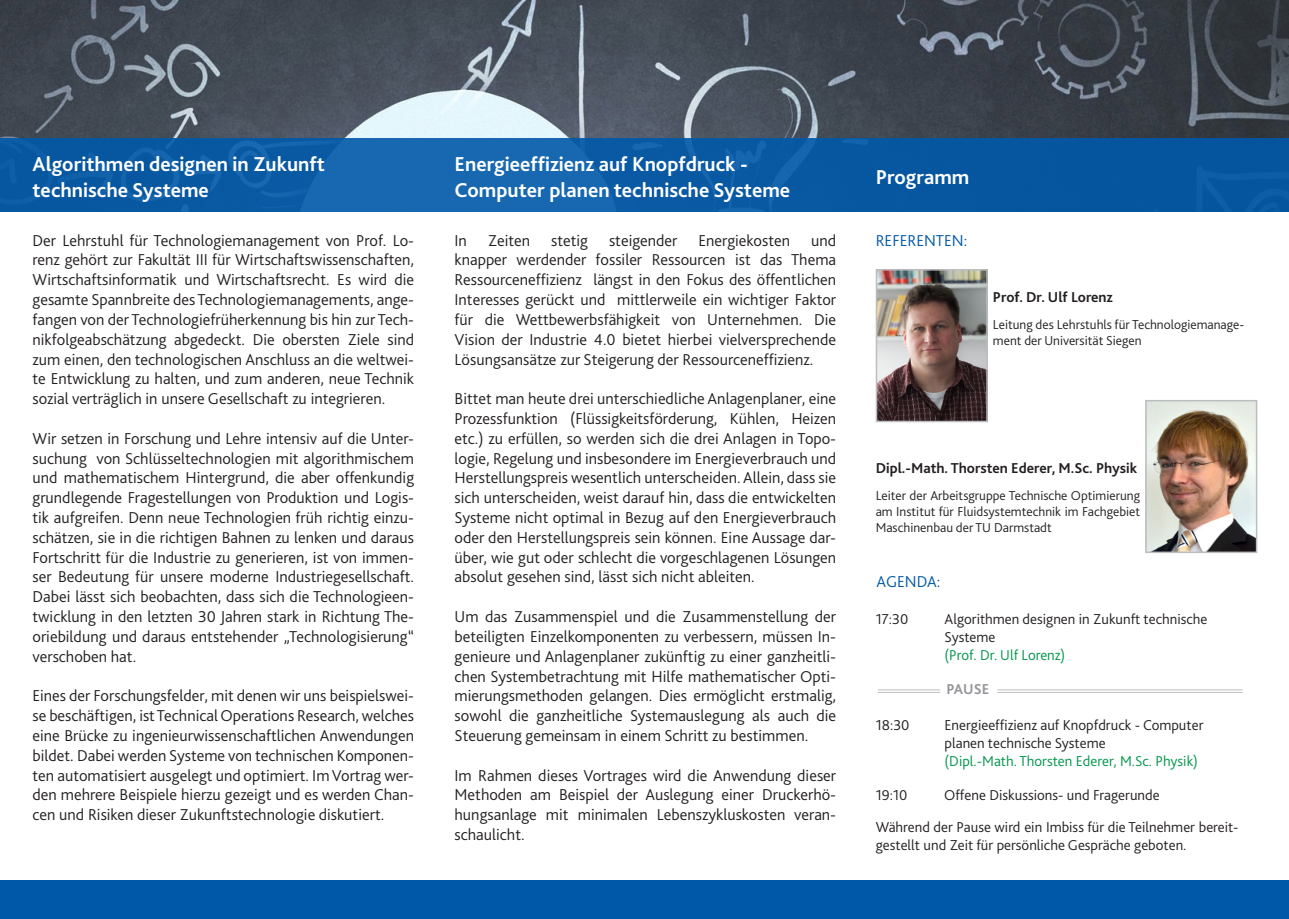
<style>
.page{position:relative;width:1289px;height:919px;background:#fff}
.page>*{position:absolute;margin:0;border:0;box-sizing:border-box;transform-origin:0 0}
.t1{font:700 21px "Bliss 2";color:#fff}
.t2{font:300 16.5px/19.8px "Bliss 2";color:#231f20;text-align:justify}
.t3{font:300 16.5px "Bliss 2";color:#0058a9}
.t4{font:300 15px/18px "Bliss 2";color:#231f20}
.t5{font:300 15px "Bliss 2";color:#00954a}
.t6{font:700 15px "Bliss 2";color:#231f20}
.t7{font:700 15px "Bliss 2";color:#939598}
.t8{font:300 13.5px/16.2px "Bliss 2";color:#231f20}
</style>
<div class="page">
<img style="left:0;top:0;width:1288px;height:138px">
<div style="left:0;top:138px;width:1288px;height:73px;background:linear-gradient(to right,#1061aa,#0656a0)"></div>
<div style="left:0;top:880px;width:1288px;height:38px;background:#0058a9"></div>
<img style="left:878px;top:272px;width:106px;height:147px">
<div style="left:875px;top:269px;width:112px;height:153px;border:2px solid #bcbdc0"></div>
<img style="left:1148px;top:403px;width:106px;height:147px">
<div style="left:1145px;top:400px;width:112px;height:153px;border:2px solid #bcbdc0"></div>
<hr style="left:878px;top:692px;width:62px;height:1px;background:#bcbdc0">
<hr style="left:878px;top:689px;width:62px;height:1px;background:#bcbdc0">
<hr style="left:997px;top:692px;width:245px;height:1px;background:#bcbdc0">
<hr style="left:997px;top:689px;width:245px;height:1px;background:#bcbdc0">
<p class="t1" style="left:33px;top:151px;width:294px">Algorithmen designen in Zukunft</p>
<p class="t1" style="left:33px;top:177px;width:178px">technische Systeme</p>
<p class="t2" style="left:33px;top:230px;width:383px">Der Lehrstuhl für Technologiemanagement von Prof. Lo&shy;renz gehört zur Fakultät III für Wirtschaftswissenschaften, Wirtschaftsinformatik und Wirtschaftsrecht. Es wird die gesamte Spannbreite des Technologiemanagements, ange&shy;fangen von der Technologiefrüherkennung bis hin zur Tech&shy;nikfolgeabschätzung abgedeckt. Die obersten Ziele sind zum einen, den technologischen Anschluss an die weltwei&shy;te Entwicklung zu halten, und zum anderen, neue Technik sozial verträglich in unsere Gesellschaft zu integrieren.</p>
<p class="t2" style="left:33px;top:428px;width:383px">Wir setzen in Forschung und Lehre intensiv auf die Unter&shy;suchung von Schlüsseltechnologien mit algorithmischem und mathematischem Hintergrund, die aber offenkundig grundlegende Fragestellungen von Produktion und Logis&shy;tik aufgreifen. Denn neue Technologien früh richtig einzu&shy;schätzen, sie in die richtigen Bahnen zu lenken und daraus Fortschritt für die Industrie zu generieren, ist von immen&shy;ser Bedeutung für unsere moderne Industriegesellschaft.<br>Dabei lässt sich beobachten, dass sich die Technologieen&shy;twicklung in den letzten 30 Jahren stark in Richtung The&shy;oriebildung und daraus entstehender „Technologisierung“ verschoben hat.</p>
<p class="t2" style="left:33px;top:685px;width:383px">Eines der Forschungsfelder, mit denen wir uns beispielswei&shy;se beschäftigen, ist Technical Operations Research, welches eine Brücke zu ingenieurwissenschaftlichen Anwendungen bildet. Dabei werden Systeme von technischen Komponen&shy;ten automatisiert ausgelegt und optimiert. Im Vortrag wer&shy;den mehrere Beispiele hierzu gezeigt und es werden Chan&shy;cen und Risiken dieser Zukunftstechnologie diskutiert.</p>
<p class="t1" style="left:454px;top:151px;width:295px">Energieeffizienz auf Knopfdruck -</p>
<p class="t1" style="left:454px;top:177px;width:337px">Computer planen technische Systeme</p>
<p class="t2" style="left:454px;top:230px;width:383px;text-indent:356px">und knapper werdender fossiler Ressourcen ist das Thema Ressourceneffizienz längst in den Fokus des öffentlichen Interesses gerückt und mittlerweile ein wichtiger Faktor für die Wettbewerbsfähigkeit von Unternehmen. Die Vision der Industrie 4.0 bietet hierbei vielversprechende Lösungsansätze zur Steigerung der Ressourceneffizienz.</p>
<p class="t2" style="left:454px;top:388px;width:383px">Bittet man heute drei unterschiedliche Anlagenplaner, eine Prozessfunktion (Flüssigkeitsförderung, Kühlen, Heizen etc.) zu erfüllen, so werden sich die drei Anlagen in Topo&shy;logie, Regelung und insbesondere im Energieverbrauch und Herstellungspreis wesentlich unterscheiden. Allein, dass sie sich unterscheiden, weist darauf hin, dass die entwickelten Systeme nicht optimal in Bezug auf den Energieverbrauch oder den Herstellungspreis sein können. Eine Aussage dar&shy;über, wie gut oder schlecht die vorgeschlagenen Lösungen absolut gesehen sind, lässt sich nicht ableiten.</p>
<p class="t2" style="left:454px;top:606px;width:383px">Um das Zusammenspiel und die Zusammenstellung der beteiligten Einzelkomponenten zu verbessern, müssen In&shy;genieure und Anlagenplaner zukünftig zu einer ganzheitli&shy;chen Systembetrachtung mit Hilfe mathematischer Opti&shy;mierungsmethoden gelangen. Dies ermöglicht erstmalig, sowohl die ganzheitliche Systemauslegung als auch die Steuerung gemeinsam in einem Schritt zu bestimmen.</p>
<p class="t2" style="left:454px;top:764px;width:383px">Im Rahmen dieses Vortrages wird die Anwendung dieser Methoden am Beispiel der Auslegung einer Druckerhö&shy;hungsanlage mit minimalen Lebenszykluskosten veran&shy;schaulicht.</p>
<p class="t2" style="left:454px;top:230px;width:14px">In</p>
<p class="t2" style="left:488px;top:230px;width:44px">Zeiten</p>
<p class="t2" style="left:551px;top:230px;width:38px">stetig</p>
<p class="t2" style="left:609px;top:230px;width:70px">steigender</p>
<p class="t2" style="left:698px;top:230px;width:93px">Energiekosten</p>
<p class="t1" style="left:875px;top:164px;width:95px">Programm</p>
<p class="t3" style="left:875px;top:230px;width:93px">REFERENTEN:</p>
<p class="t6" style="left:992px;top:287px;width:121px">Prof. Dr. Ulf Lorenz</p>
<p class="t8" style="left:992px;top:315px;width:253px">Leitung des Lehrstuhls für Technologiemanage&shy;ment der Universität Siegen</p>
<p class="t6" style="left:875px;top:458px;width:263px">Dipl.-Math. Thorsten Ederer, M.Sc. Physik</p>
<p class="t8" style="left:875px;top:487px;width:266px;text-align:justify">Leiter der Arbeitsgruppe Technische Optimierung am Institut für Fluidsystemtechnik im Fachgebiet Maschinenbau der TU Darmstadt</p>
<p class="t3" style="left:876px;top:571px;width:65px">AGENDA:</p>
<p class="t4" style="left:875px;top:610px;width:34px">17:30</p>
<p class="t4" style="left:875px;top:715px;width:35px">18:30</p>
<p class="t4" style="left:875px;top:785px;width:33px">19:10</p>
<p class="t4" style="left:944px;top:610px;width:264px">Algorithmen designen in Zukunft technische<br>Systeme</p>
<p class="t5" style="left:944px;top:646px;width:122px">(Prof. Dr. Ulf Lorenz)</p>
<p class="t7" style="left:946px;top:679px;width:44px">PAUSE</p>
<p class="t4" style="left:944px;top:715px;width:260px">Energieeffizienz auf Knopfdruck - Computer planen technische Systeme</p>
<p class="t5" style="left:944px;top:751px;width:255px">(Dipl.-Math. Thorsten Ederer, M.Sc. Physik)</p>
<p class="t4" style="left:944px;top:785px;width:217px">Offene Diskussions- und Fragerunde</p>
<p class="t4" style="left:875px;top:817px;width:364px">Während der Pause wird ein Imbiss für die Teilnehmer bereit&shy;gestellt und Zeit für persönliche Gespräche geboten.</p>
</div>
